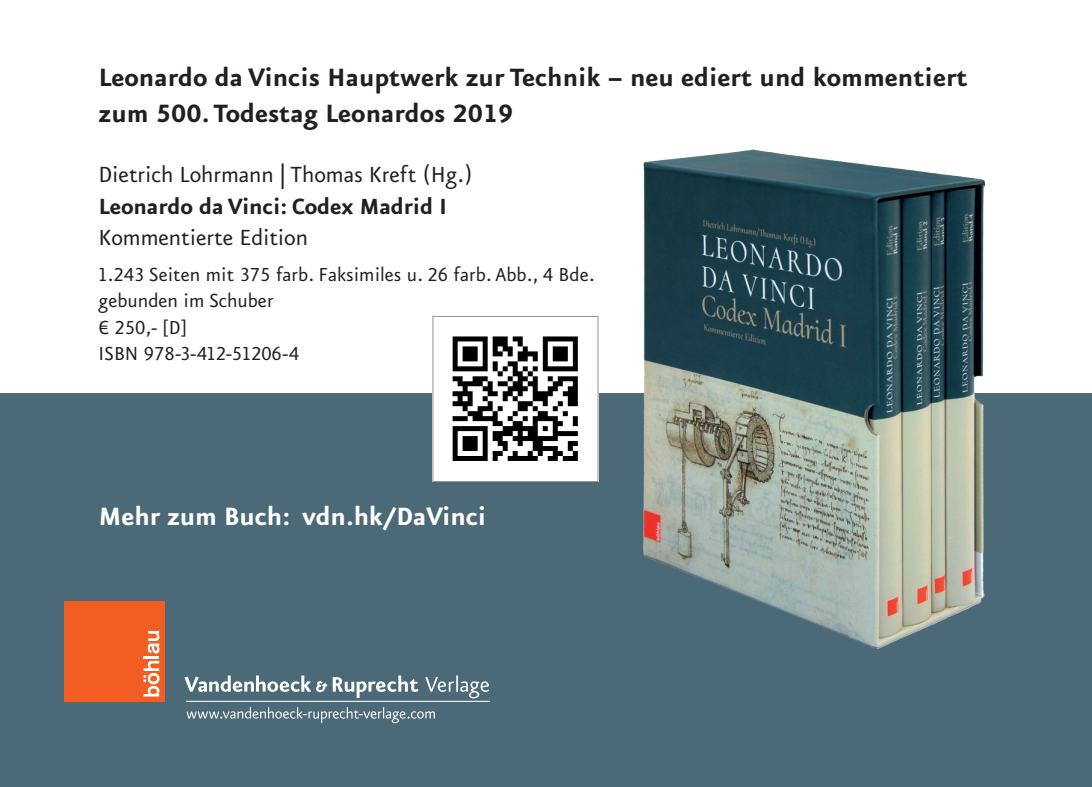
<style>
.page{position:relative;width:1092px;height:787px;background:#fff}
.page>*{position:absolute;margin:0;border:0;box-sizing:border-box;transform-origin:0 0}
.t1{font:700 30px/36px "VR Eureka Sans";color:#231f20}
.t2{font:700 30px "VR Eureka Sans";letter-spacing:-.005em;color:#fff}
.t3{font:26.25px "VR Eureka Sans";letter-spacing:-.005em;color:#231f20}
.t4{font:700 26.25px "VR Eureka Sans";letter-spacing:-.005em;color:#231f20}
.t5{font:22.5px/26.2px "VR Eureka Sans";color:#231f20}
</style>
<div class="page">
<div style="left:0;top:393px;width:1091px;height:394px;background:#4b6976"></div>
<svg style="left:184px;top:675px;width:305px;height:23px"></svg>
<hr style="left:186px;top:700px;width:304px;height:2px;background:#fff">
<svg style="left:186px;top:707px;width:249px;height:16px"></svg>
<div style="left:64px;top:601px;width:100px;height:101px;background:#f25d21"></div>
<svg style="left:143px;top:661px;width:16px;height:35px"></svg>
<hr style="left:143px;top:655px;width:16px;height:3px;background:#fff">
<svg style="left:148px;top:631px;width:11px;height:22px"></svg>
<img style="left:434px;top:336px;width:162px;height:144px">
<div style="left:432px;top:316px;width:166px;height:166px;border:1px solid #939598"></div>
<img style="left:643px;top:150px;width:341px;height:498px">
<p class="t1" style="left:99px;top:60px;width:870px">Leonardo da Vincis Hauptwerk zur Technik – neu ediert und kommentiert zum 500. Todestag Leonardos 2019</p>
<p class="t3" style="left:99px;top:161px;width:375px">Dietrich Lohrmann | Thomas Kreft (Hg.)</p>
<p class="t4" style="left:99px;top:193px;width:350px">Leonardo da Vinci: Codex Madrid I</p>
<p class="t3" style="left:99px;top:224px;width:211px">Kommentierte Edition</p>
<p class="t5" style="left:99px;top:262px;width:497px">1.243 Seiten mit 375 farb. Faksimiles u. 26 farb. Abb., 4 Bde. gebunden im Schuber</p>
<p class="t5" style="left:99px;top:314px;width:90px">€ 250,- [D]</p>
<p class="t5" style="left:99px;top:341px;width:202px">ISBN 978-3-412-51206-4</p>
<p class="t2" style="left:99px;top:501px;width:389px">Mehr zum Buch: vdn.hk/DaVinci</p>
</div>
